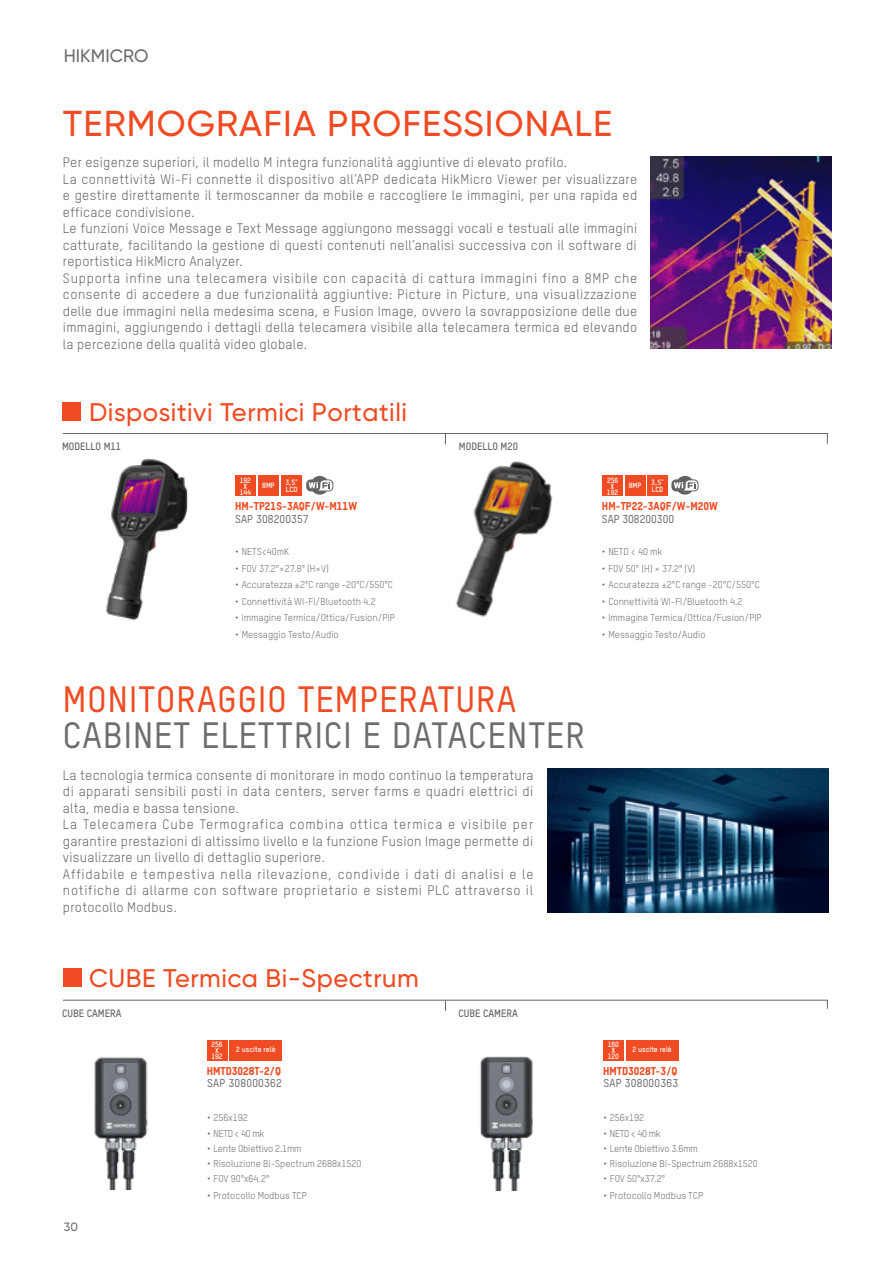
<style>
.page{position:relative;width:893px;height:1263px;background:#fff}
.page>*{position:absolute;margin:0;border:0;box-sizing:border-box;transform-origin:0 0}
.t1{font:500 36px "TSTARPRO";letter-spacing:.03em;color:#6c6d70}
.t2{font:500 36px "Gilroy";letter-spacing:.03em;color:#f04b22}
.t3{font:500 36px "TSTARPRO";letter-spacing:.03em;color:#f04b22}
.t4{font:500 25.5px "Gilroy";letter-spacing:.02em;color:#f04b22}
.t5{font:500 18px "Gilroy";color:#6c6d70}
.t6{font:13.5px/16.5px "TSTARPRO";letter-spacing:.02em;color:#636366;text-align:justify}
.t7{font:500 12px "Gilroy";color:#6c6d70}
.t8{font:800 11.25px "TSTARPRO";color:#f04b22}
.t9{font:500 11.25px "TSTARPRO";letter-spacing:.015em;color:#6c6d70}
.t10{font:700 10.5px "TSTARPRO";color:#6c6d70}
.t11{font:9.75px "TSTARPRO";color:#6c6d70}
.t12{font:9.75px "TSTARPRO";letter-spacing:-.02em;color:#6c6d70}
.t13{font:700 7.5px "TSTARPRO";color:#fff}
</style>
<div class="page">
<div style="left:235px;top:476px;width:21px;height:20px;background:#f04b22"></div>
<svg style="left:63px;top:433px;width:765px;height:11px"></svg>
<div style="left:602px;top:476px;width:21px;height:20px;background:#f04b22"></div>
<div style="left:258px;top:476px;width:21px;height:20px;background:#f04b22"></div>
<div style="left:647px;top:476px;width:21px;height:20px;background:#f04b22"></div>
<img style="left:548px;top:769px;width:280px;height:143px">
<div style="left:63px;top:969px;width:18px;height:18px;background:#f04b22"></div>
<div style="left:603px;top:1040px;width:21px;height:21px;background:#f04b22"></div>
<div style="left:282px;top:476px;width:20px;height:20px;background:#f04b22"></div>
<svg style="left:306px;top:476px;width:27px;height:19px"></svg>
<div style="left:625px;top:476px;width:20px;height:20px;background:#f04b22"></div>
<div style="left:63px;top:402px;width:18px;height:19px;background:#f04b22"></div>
<img style="left:651px;top:156px;width:181px;height:192px">
<svg style="left:671px;top:476px;width:28px;height:19px"></svg>
<img style="left:407px;top:437px;width:203px;height:180px">
<svg style="left:63px;top:1000px;width:765px;height:11px"></svg>
<div style="left:207px;top:1040px;width:20px;height:21px;background:#f04b22"></div>
<div style="left:230px;top:1040px;width:52px;height:21px;background:#f04b22"></div>
<img style="left:106px;top:458px;width:82px;height:163px">
<hr style="left:892px;top:946px;width:1px;height:317px;background:#f7f7f8">
<div style="left:626px;top:1040px;width:53px;height:21px;background:#f04b22"></div>
<img style="left:94px;top:1057px;width:54px;height:133px">
<img style="left:480px;top:1056px;width:53px;height:135px">
<p class="t5" style="left:64px;top:45px;width:86px">HIKMICRO</p>
<p class="t2" style="left:63px;top:101px;width:551px">TERMOGRAFIA PROFESSIONALE</p>
<p class="t6" style="left:63px;top:153px;width:506px">Per esigenze superiori, il modello M integra funzionalità aggiuntive di elevato profilo.</p>
<p class="t6" style="left:63px;top:170px;width:576px">La connettività Wi-Fi connette il dispositivo all’APP dedicata HikMicro Viewer per visualizzare e gestire direttamente il termoscanner da mobile e raccogliere le immagini, per una rapida ed efficace condivisione.</p>
<p class="t6" style="left:63px;top:219px;width:576px">Le funzioni Voice Message e Text Message aggiungono messaggi vocali e testuali alle immagini catturate, facilitando la gestione di questi contenuti nell’analisi successiva con il software di reportistica HikMicro Analyzer.</p>
<p class="t6" style="left:63px;top:269px;width:576px">Supporta infine una telecamera visibile con capacità di cattura immagini fino a 8MP che consente di accedere a due funzionalità aggiuntive: Picture in Picture, una visualizzazione delle due immagini nella medesima scena, e Fusion Image, ovvero la sovrapposizione delle due immagini, aggiungendo i dettagli della telecamera visibile alla telecamera termica ed elevando la percezione della qualità video globale.</p>
<p class="t4" style="left:89px;top:396px;width:319px">Dispositivi Termici Portatili</p>
<p class="t10" style="left:62px;top:439px;width:61px">MODELLO M11</p>
<p class="t10" style="left:459px;top:439px;width:61px">MODELLO M20</p>
<p class="t13" style="left:240px;top:475px;width:13px">192</p>
<p class="t13" style="left:243px;top:481px;width:5px">X</p>
<p class="t13" style="left:240px;top:487px;width:13px">144</p>
<p class="t8" style="left:235px;top:498px;width:123px">HM-TP21S-3AQF/W-M11W</p>
<p class="t9" style="left:235px;top:512px;width:75px">SAP 308200357</p>
<p class="t13" style="left:607px;top:475px;width:13px">256</p>
<p class="t13" style="left:611px;top:481px;width:5px">X</p>
<p class="t13" style="left:607px;top:487px;width:13px">192</p>
<p class="t13" style="left:262px;top:480px;width:14px">8MP</p>
<p class="t13" style="left:651px;top:477px;width:14px">3,5"</p>
<p class="t13" style="left:652px;top:484px;width:13px">LCD</p>
<p class="t13" style="left:285px;top:477px;width:14px">3,5"</p>
<p class="t13" style="left:286px;top:484px;width:13px">LCD</p>
<p class="t13" style="left:629px;top:480px;width:14px">8MP</p>
<p class="t8" style="left:602px;top:498px;width:117px">HM-TP22-3AQF/W-M20W</p>
<p class="t9" style="left:602px;top:512px;width:74px">SAP 308200300</p>
<p class="t11" style="left:602px;top:545px;width:62px">• NETD &lt; 40 mk</p>
<p class="t11" style="left:602px;top:562px;width:95px">• FOV 50° (H) × 37.2° (V)</p>
<p class="t11" style="left:602px;top:578px;width:159px">• Accuratezza ±2°C range -20°C/550°C</p>
<p class="t11" style="left:602px;top:595px;width:142px">• Connettività WI-FI/Bluetooth 4.2</p>
<p class="t11" style="left:602px;top:611px;width:161px">• Immagine Termica/Ottica/Fusion/PIP</p>
<p class="t11" style="left:602px;top:628px;width:105px">• Messaggio Testo/Audio</p>
<p class="t11" style="left:235px;top:545px;width:55px">• NETS&lt;40mK</p>
<p class="t11" style="left:235px;top:562px;width:95px">• FOV 37.2°×27.8° (H×V)</p>
<p class="t11" style="left:235px;top:578px;width:159px">• Accuratezza ±2°C range -20°C/550°C</p>
<p class="t11" style="left:235px;top:595px;width:142px">• Connettività WI-FI/Bluetooth 4.2</p>
<p class="t11" style="left:235px;top:611px;width:161px">• Immagine Termica/Ottica/Fusion/PIP</p>
<p class="t11" style="left:235px;top:628px;width:105px">• Messaggio Testo/Audio</p>
<p class="t3" style="left:63px;top:675px;width:455px">MONITORAGGIO TEMPERATURA</p>
<p class="t1" style="left:63px;top:711px;width:524px">CABINET ELETTRICI E DATACENTER</p>
<p class="t6" style="left:63px;top:766px;width:472px">La tecnologia termica consente di monitorare in modo continuo la temperatura di apparati sensibili posti in data centers, server farms e quadri elettrici di alta, media e bassa tensione.</p>
<p class="t6" style="left:63px;top:815px;width:472px">La Telecamera Cube Termografica combina ottica termica e visibile per garantire prestazioni di altissimo livello e la funzione Fusion Image permette di visualizzare un livello di dettaglio superiore.</p>
<p class="t6" style="left:63px;top:865px;width:472px">Affidabile e tempestiva nella rilevazione, condivide i dati di analisi e le notifiche di allarme con software proprietario e sistemi PLC attraverso il protocollo Modbus.</p>
<p class="t4" style="left:89px;top:962px;width:331px">CUBE Termica Bi-Spectrum</p>
<p class="t10" style="left:62px;top:1006px;width:61px">CUBE CAMERA</p>
<p class="t7" style="left:64px;top:1219px;width:16px">30</p>
<p class="t13" style="left:211px;top:1039px;width:13px">256</p>
<p class="t13" style="left:215px;top:1045px;width:5px">X</p>
<p class="t13" style="left:211px;top:1051px;width:13px">192</p>
<p class="t8" style="left:207px;top:1063px;width:76px">HMTD3028T-2/Q</p>
<p class="t9" style="left:207px;top:1075px;width:76px">SAP 308000362</p>
<p class="t13" style="left:236px;top:1045px;width:41px">2 uscite relè</p>
<p class="t11" style="left:207px;top:1111px;width:42px">• 256x192</p>
<p class="t11" style="left:207px;top:1127px;width:59px">• NETD &lt; 40 mk</p>
<p class="t12" style="left:207px;top:1142px;width:96px">• Lente Obiettivo 2.1mm</p>
<p class="t11" style="left:207px;top:1157px;width:156px">• Risoluzione Bi-Spectrum 2688x1520</p>
<p class="t11" style="left:207px;top:1172px;width:64px">• FOV 90°x64.2°</p>
<p class="t11" style="left:207px;top:1189px;width:101px">• Protocollo Modbus TCP</p>
<p class="t10" style="left:458px;top:1006px;width:61px">CUBE CAMERA</p>
<p class="t13" style="left:608px;top:1039px;width:13px">160</p>
<p class="t13" style="left:611px;top:1045px;width:5px">X</p>
<p class="t13" style="left:608px;top:1051px;width:13px">120</p>
<p class="t8" style="left:603px;top:1063px;width:76px">HMTD3028T-3/Q</p>
<p class="t9" style="left:603px;top:1075px;width:76px">SAP 308000363</p>
<p class="t13" style="left:632px;top:1045px;width:41px">2 uscite relè</p>
<p class="t11" style="left:603px;top:1111px;width:42px">• 256x192</p>
<p class="t11" style="left:603px;top:1127px;width:59px">• NETD &lt; 40 mk</p>
<p class="t12" style="left:603px;top:1142px;width:96px">• Lente Obiettivo 3.6mm</p>
<p class="t11" style="left:603px;top:1157px;width:156px">• Risoluzione Bi-Spectrum 2688x1520</p>
<p class="t11" style="left:603px;top:1172px;width:63px">• FOV 50°x37.2°</p>
<p class="t11" style="left:603px;top:1189px;width:101px">• Protocollo Modbus TCP</p>
</div>
